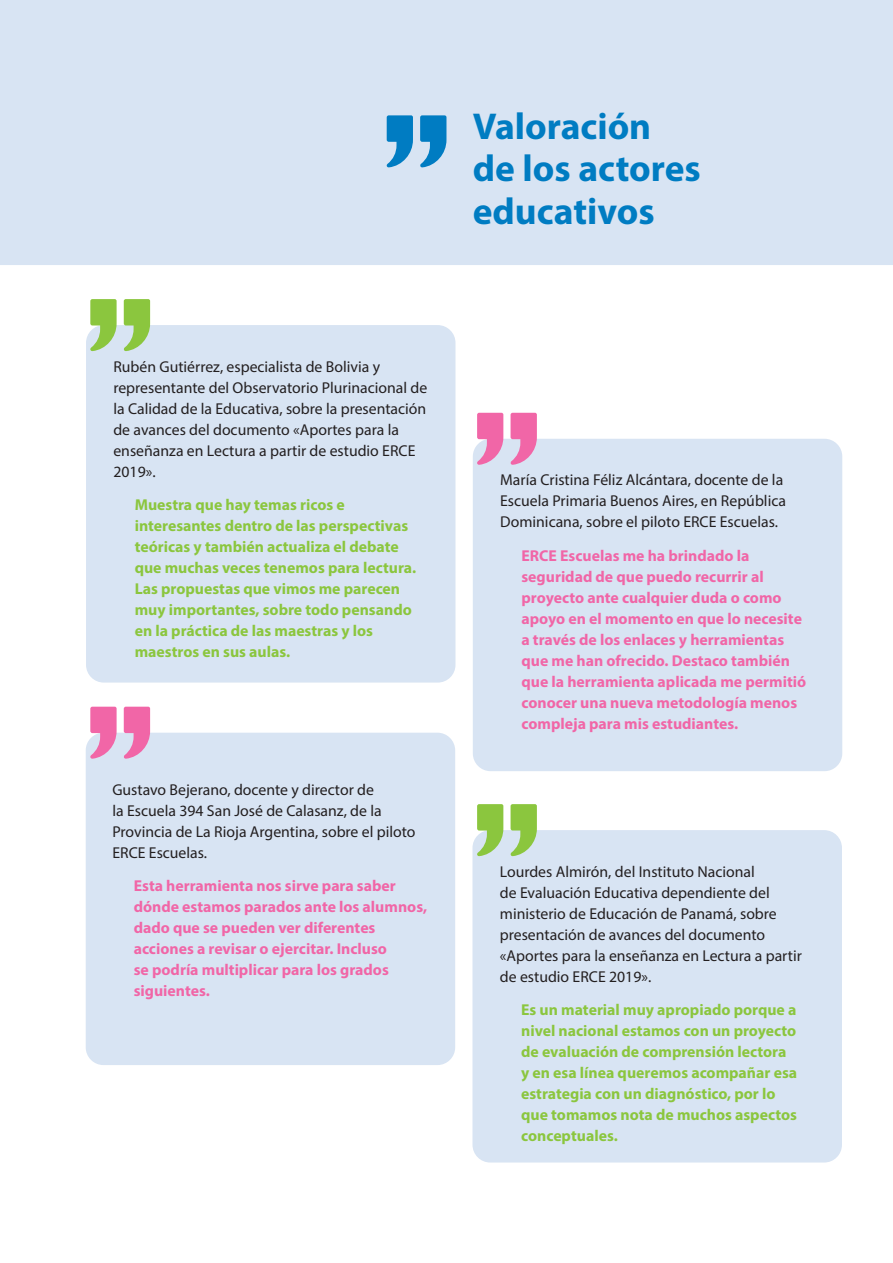
<style>
.page{position:relative;width:893px;height:1263px;background:#fff}
.page>*{position:absolute;margin:0;border:0;box-sizing:border-box;transform-origin:0 0}
.uns-subtitle1{font:700 37.5px "Myriad Pro";color:#007cc2}
.uns-body-columns{font:15.75px/21px "Myriad Pro";color:#231f20}
.uns-quote{font:700 15.75px/21px "Myriad Pro";color:#f166a7}
.uns-quote-2{font:700 15.75px/21px "Myriad Pro";color:#8bc63e}
</style>
<div class="page">
<div style="left:473px;top:831px;width:368px;height:331px;background:#d8e4f3;border-radius:17px"></div>
<div style="left:472px;top:830px;width:370px;height:332px;border:2px solid #d8e4f3;border-radius:17px"></div>
<svg style="left:477px;top:804px;width:26px;height:52px"></svg>
<svg style="left:510px;top:804px;width:27px;height:52px"></svg>
<div style="left:0;top:0;width:893px;height:265px;background:#d8e4f3"></div>
<div style="left:474px;top:439px;width:367px;height:331px;background:#d8e4f3;border-radius:17px"></div>
<div style="left:473px;top:439px;width:369px;height:332px;border:2px solid #d8e4f3;border-radius:17px"></div>
<svg style="left:477px;top:413px;width:26px;height:52px"></svg>
<svg style="left:510px;top:413px;width:27px;height:52px"></svg>
<div style="left:86px;top:733px;width:368px;height:331px;background:#d8e4f3;border-radius:17px"></div>
<div style="left:86px;top:733px;width:369px;height:332px;border:2px solid #d8e4f3;border-radius:17px"></div>
<svg style="left:90px;top:707px;width:27px;height:52px"></svg>
<svg style="left:124px;top:707px;width:26px;height:52px"></svg>
<div style="left:87px;top:326px;width:368px;height:356px;background:#d8e4f3;border-radius:17px"></div>
<div style="left:86px;top:325px;width:369px;height:357px;border:2px solid #d8e4f3;border-radius:17px"></div>
<svg style="left:90px;top:299px;width:27px;height:52px"></svg>
<svg style="left:124px;top:299px;width:26px;height:52px"></svg>
<svg style="left:387px;top:115px;width:26px;height:52px"></svg>
<svg style="left:420px;top:115px;width:27px;height:52px"></svg>
<p class="uns-subtitle1" style="left:473px;top:102px;width:180px">Valoración</p>
<p class="uns-subtitle1" style="left:473px;top:144px;width:230px">de los actores</p>
<p class="uns-subtitle1" style="left:473px;top:187px;width:183px">educativos</p>
<p class="uns-body-columns" style="left:113px;top:356px;width:315px">Rubén Gutiérrez, especialista de Bolivia y representante del Observatorio Plurinacional de la Calidad de la Educativa, sobre la presentación de avances del documento «Aportes para la enseñanza en Lectura a partir de estudio ERCE 2019».</p>
<p class="uns-quote-2" style="left:135px;top:494px;width:283px">Muestra que hay temas ricos e interesantes dentro de las perspectivas teóricas y también actualiza el debate que muchas veces tenemos para lectura.<br>Las propuestas que vimos me parecen muy importantes, sobre todo pensando en la práctica de las maestras y los maestros en sus aulas.</p>
<p class="uns-body-columns" style="left:112px;top:778px;width:305px">Gustavo Bejerano, docente y director de<br>la Escuela 394 San José de Calasanz, de la Provincia de La Rioja Argentina, sobre el piloto ERCE Escuelas.</p>
<p class="uns-quote" style="left:134px;top:875px;width:295px">Esta herramienta nos sirve para saber dónde estamos parados ante los alumnos, dado que se pueden ver diferentes acciones a revisar o ejercitar. Incluso<br>se podría multiplicar para los grados siguientes.</p>
<p class="uns-body-columns" style="left:500px;top:469px;width:287px">María Cristina Féliz Alcántara, docente de la<br>Escuela Primaria Buenos Aires, en República<br>Dominicana, sobre el piloto ERCE Escuelas.</p>
<p class="uns-quote" style="left:521px;top:545px;width:286px">ERCE Escuelas me ha brindado la seguridad de que puedo recurrir al proyecto ante cualquier duda o como apoyo en el momento en que lo necesite a través de los enlaces y herramientas que me han ofrecido. Destaco también que la herramienta aplicada me permitió conocer una nueva metodología menos compleja para mis estudiantes.</p>
<p class="uns-body-columns" style="left:500px;top:861px;width:303px">Lourdes Almirón, del Instituto Nacional<br>de Evaluación Educativa dependiente del ministerio de Educación de Panamá, sobre presentación de avances del documento «Aportes para la enseñanza en Lectura a partir de estudio ERCE 2019».</p>
<p class="uns-quote-2" style="left:521px;top:999px;width:277px">Es un material muy apropiado porque a nivel nacional estamos con un proyecto de evaluación de comprensión lectora y en esa línea queremos acompañar esa estrategia con un diagnóstico, por lo que tomamos nota de muchos aspectos conceptuales.</p>
</div>
